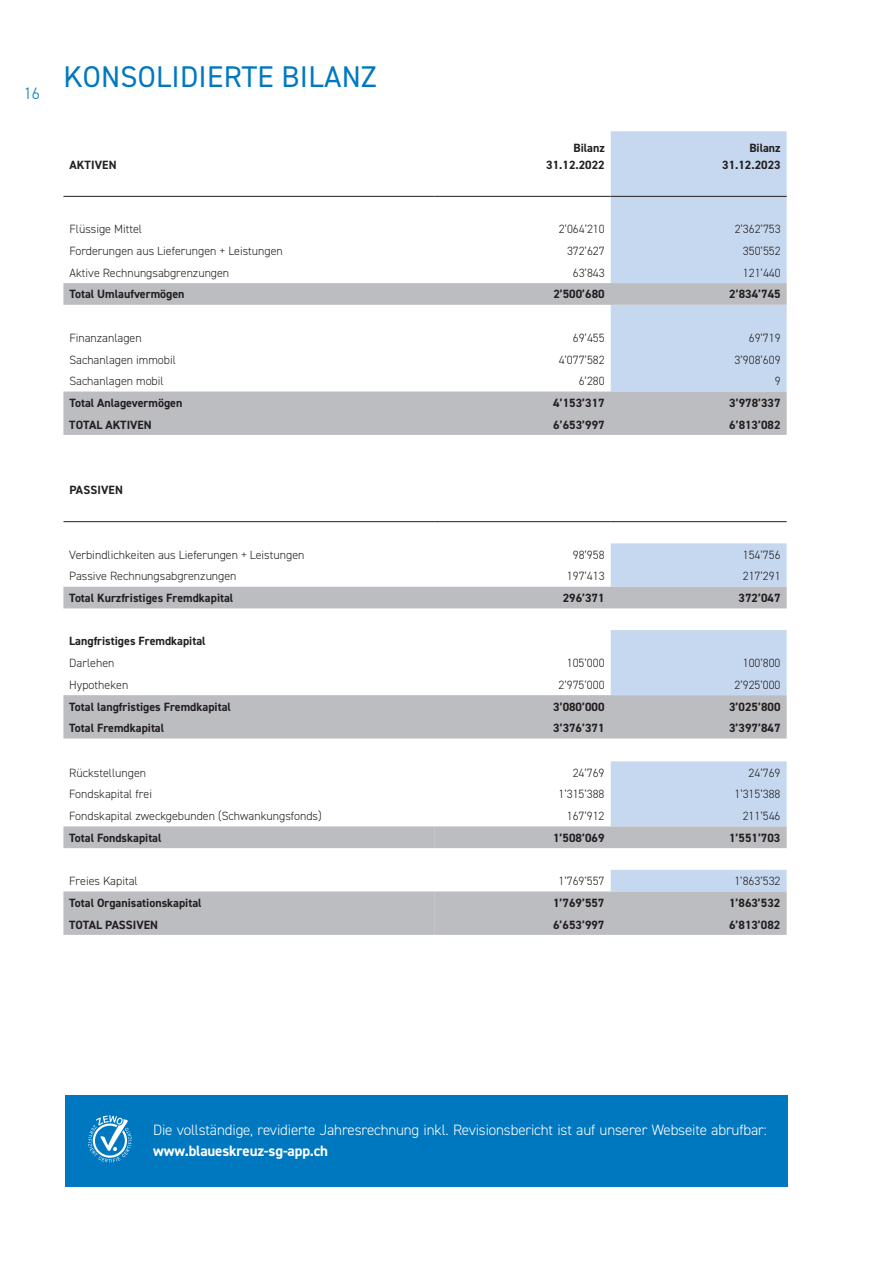
<style>
.page{position:relative;width:893px;height:1263px;background:#fff}
.page>*{position:absolute;margin:0;border:0;box-sizing:border-box;transform-origin:0 0}
.Haupttitel{font:30px "DIN2014";letter-spacing:.01em;color:#0078c0}
.t1{font:300 16.5px "DIN2014";color:#0078c0}
.t2{font:300 15px/21px "DIN2014";letter-spacing:-.01em;color:#fff}
.Fliesstext{font:300 12px "DIN2014";color:#231f20}
.Fliesstext-2{font:700 12px "DIN2014";color:#231f20}
.s1{font-weight:700}
</style>
<div class="page">
<div style="left:611px;top:131px;width:176px;height:152px;background:#c6d8ef"></div>
<svg style="left:63px;top:283px;width:724px;height:652px"></svg>
<svg style="left:435px;top:826px;width:352px;height:109px"></svg>
<hr style="left:63px;top:196px;width:372px;height:1px;background:#231f20">
<hr style="left:435px;top:196px;width:176px;height:1px;background:#231f20">
<hr style="left:611px;top:196px;width:176px;height:1px;background:#231f20">
<hr style="left:63px;top:521px;width:372px;height:1px;background:#231f20">
<hr style="left:435px;top:521px;width:176px;height:1px;background:#231f20">
<hr style="left:611px;top:521px;width:176px;height:1px;background:#231f20">
<div style="left:65px;top:1095px;width:723px;height:92px;background:#0078c0"></div>
<svg style="left:88px;top:1115px;width:44px;height:47px"></svg>
<p class="t1" style="left:24px;top:83px;width:18px">16</p>
<p class="Haupttitel" style="left:64px;top:58px;width:315px">KONSOLIDIERTE BILANZ</p>
<p class="Fliesstext-2" style="left:69px;top:157px;width:49px">AKTIVEN</p>
<p class="Fliesstext-2" style="left:573px;top:140px;width:33px">Bilanz</p>
<p class="Fliesstext-2" style="left:546px;top:157px;width:60px">31.12.2022</p>
<p class="Fliesstext-2" style="left:749px;top:140px;width:33px">Bilanz</p>
<p class="Fliesstext-2" style="left:722px;top:157px;width:60px">31.12.2023</p>
<p class="Fliesstext" style="left:69px;top:222px;width:74px">Flüssige Mittel</p>
<p class="Fliesstext" style="left:559px;top:222px;width:47px">2’064’210</p>
<p class="Fliesstext" style="left:735px;top:222px;width:47px">2’362’753</p>
<p class="Fliesstext" style="left:69px;top:244px;width:215px">Forderungen aus Lieferungen + Leistungen</p>
<p class="Fliesstext" style="left:567px;top:244px;width:39px">372’627</p>
<p class="Fliesstext" style="left:743px;top:244px;width:39px">350’552</p>
<p class="Fliesstext" style="left:69px;top:265px;width:161px">Aktive Rechnungsabgrenzungen</p>
<p class="Fliesstext" style="left:573px;top:265px;width:33px">63’843</p>
<p class="Fliesstext" style="left:743px;top:265px;width:39px">121’440</p>
<p class="Fliesstext-2" style="left:69px;top:286px;width:117px">Total Umlaufvermögen</p>
<p class="Fliesstext-2" style="left:553px;top:286px;width:53px">2’500’680</p>
<p class="Fliesstext-2" style="left:729px;top:286px;width:53px">2’834’745</p>
<p class="Fliesstext" style="left:69px;top:330px;width:74px">Finanzanlagen</p>
<p class="Fliesstext" style="left:573px;top:330px;width:33px">69’455</p>
<p class="Fliesstext" style="left:749px;top:330px;width:33px">69’719</p>
<p class="Fliesstext" style="left:69px;top:352px;width:108px">Sachanlagen immobil</p>
<p class="Fliesstext" style="left:559px;top:352px;width:47px">4’077’582</p>
<p class="Fliesstext" style="left:735px;top:352px;width:47px">3’908’609</p>
<p class="Fliesstext" style="left:69px;top:374px;width:96px">Sachanlagen mobil</p>
<p class="Fliesstext" style="left:579px;top:374px;width:27px">6’280</p>
<p class="Fliesstext" style="left:775px;top:374px;width:7px">9</p>
<p class="Fliesstext-2" style="left:69px;top:395px;width:115px">Total Anlagevermögen</p>
<p class="Fliesstext-2" style="left:553px;top:395px;width:53px">4’153’317</p>
<p class="Fliesstext-2" style="left:729px;top:395px;width:53px">3’978’337</p>
<p class="Fliesstext-2" style="left:69px;top:416px;width:84px">TOTAL AKTIVEN</p>
<p class="Fliesstext-2" style="left:553px;top:416px;width:53px">6’653’997</p>
<p class="Fliesstext-2" style="left:729px;top:416px;width:53px">6’813’082</p>
<p class="Fliesstext-2" style="left:69px;top:482px;width:55px">PASSIVEN</p>
<p class="Fliesstext" style="left:69px;top:547px;width:237px">Verbindlichkeiten aus Lieferungen + Leistungen</p>
<p class="Fliesstext" style="left:573px;top:547px;width:33px">98’958</p>
<p class="Fliesstext" style="left:743px;top:547px;width:39px">154’756</p>
<p class="Fliesstext" style="left:69px;top:569px;width:169px">Passive Rechnungsabgrenzungen</p>
<p class="Fliesstext" style="left:567px;top:569px;width:39px">197’413</p>
<p class="Fliesstext" style="left:743px;top:569px;width:39px">217’291</p>
<p class="Fliesstext-2" style="left:69px;top:590px;width:166px">Total Kurzfristiges Fremdkapital</p>
<p class="Fliesstext-2" style="left:563px;top:590px;width:43px">296’371</p>
<p class="Fliesstext-2" style="left:739px;top:590px;width:43px">372’047</p>
<p class="Fliesstext-2" style="left:69px;top:633px;width:138px">Langfristiges Fremdkapital</p>
<p class="Fliesstext" style="left:69px;top:656px;width:47px">Darlehen</p>
<p class="Fliesstext" style="left:567px;top:656px;width:39px">105’000</p>
<p class="Fliesstext" style="left:743px;top:656px;width:39px">100’800</p>
<p class="Fliesstext" style="left:69px;top:677px;width:61px">Hypotheken</p>
<p class="Fliesstext" style="left:559px;top:677px;width:47px">2’975’000</p>
<p class="Fliesstext" style="left:734px;top:677px;width:47px">2’925’000</p>
<p class="Fliesstext-2" style="left:69px;top:698px;width:163px">Total langfristiges Fremdkapital</p>
<p class="Fliesstext-2" style="left:553px;top:698px;width:53px">3’080’000</p>
<p class="Fliesstext-2" style="left:729px;top:698px;width:53px">3’025’800</p>
<p class="Fliesstext-2" style="left:69px;top:720px;width:96px">Total Fremdkapital</p>
<p class="Fliesstext-2" style="left:553px;top:720px;width:53px">3’376’371</p>
<p class="Fliesstext-2" style="left:729px;top:720px;width:53px">3’397’847</p>
<p class="Fliesstext" style="left:69px;top:765px;width:78px">Rückstellungen</p>
<p class="Fliesstext" style="left:573px;top:765px;width:33px">24’769</p>
<p class="Fliesstext" style="left:749px;top:765px;width:33px">24’769</p>
<p class="Fliesstext" style="left:69px;top:787px;width:84px">Fondskapital frei</p>
<p class="Fliesstext" style="left:558px;top:787px;width:47px">1’315’388</p>
<p class="Fliesstext" style="left:734px;top:787px;width:47px">1’315’388</p>
<p class="Fliesstext" style="left:69px;top:809px;width:254px">Fondskapital zweckgebunden (Schwankungsfonds)</p>
<p class="Fliesstext" style="left:567px;top:809px;width:39px">167’912</p>
<p class="Fliesstext" style="left:743px;top:809px;width:39px">211’546</p>
<p class="Fliesstext-2" style="left:69px;top:830px;width:94px">Total Fondskapital</p>
<p class="Fliesstext-2" style="left:553px;top:830px;width:53px">1’508’069</p>
<p class="Fliesstext-2" style="left:729px;top:830px;width:53px">1’551’703</p>
<p class="Fliesstext" style="left:69px;top:874px;width:70px">Freies Kapital</p>
<p class="Fliesstext" style="left:558px;top:874px;width:47px">1’769’557</p>
<p class="Fliesstext" style="left:734px;top:874px;width:47px">1’863’532</p>
<p class="Fliesstext-2" style="left:69px;top:895px;width:134px">Total Organisationskapital</p>
<p class="Fliesstext-2" style="left:553px;top:895px;width:53px">1’769’557</p>
<p class="Fliesstext-2" style="left:729px;top:895px;width:53px">1’863’532</p>
<p class="Fliesstext-2" style="left:69px;top:916px;width:90px">TOTAL PASSIVEN</p>
<p class="Fliesstext-2" style="left:553px;top:916px;width:53px">6’653’997</p>
<p class="Fliesstext-2" style="left:729px;top:916px;width:53px">6’813’082</p>
<p class="t2" style="left:153px;top:1119px;width:615px">Die vollständige, revidierte Jahresrechnung inkl. Revisionsbericht ist auf unserer Webseite abrufbar: <span class="s1">www.blaueskreuz-sg-app.ch</span></p>
</div>
